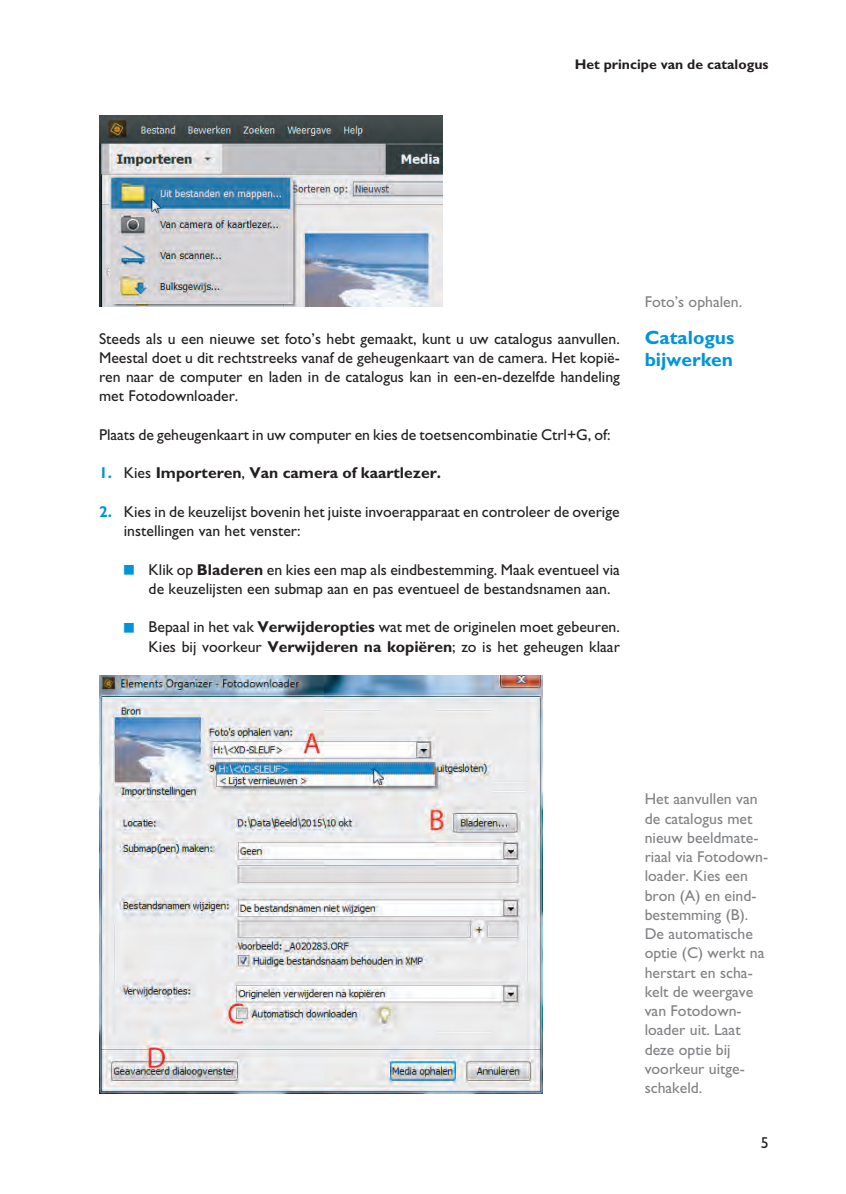
<style>
.page{position:relative;width:846px;height:1194px;background:#fff}
.page>*{position:absolute;margin:0;border:0;box-sizing:border-box;transform-origin:0 0}
.t1{font:700 19.25px/22.8px "Gill Sans";color:#0095d9}
.t2{font:15.75px/19.2px "Gill Sans";color:#231f20}
.t3{font:15.75px/19.2px "Gill Sans";color:#808285}
.t4{font:700 15.75px "Gill Sans";color:#231f20}
.t5{font:700 14px "Gill Sans";color:#231f20}
.s1{color:#0095d9}
.s2{font-weight:400}
.s3{font-weight:700;color:#0095d9}
.s4{font-weight:700}
</style>
<div class="page">
<img style="left:99px;top:116px;width:344px;height:191px">
<img style="left:99px;top:676px;width:443px;height:417px">
<p class="t5" style="left:575px;top:59px;width:195px">Het principe van de catalogus</p>
<p class="t2" style="left:99px;top:330px;width:522px;text-align:justify">Steeds als u een nieuwe set foto’s hebt gemaakt, kunt u uw catalogus aanvullen.<br>Meestal doet u dit rechtstreeks vanaf de geheugenkaart van de camera. Het kopië&shy;ren naar de computer en laden in de catalogus kan in een-en-dezelfde handeling met Fotodownloader.</p>
<p class="t2" style="left:99px;top:427px;width:513px">Plaats de geheugenkaart in uw computer en kies de toetsencombinatie Ctrl+G, of:</p>
<p class="t4" style="left:99px;top:468px;width:343px"><span class="s1">1.</span> <span class="s2">Kies</span> Importeren<span class="s2">,</span> Van camera of kaartlezer.</p>
<p class="t2" style="left:124px;top:504px;width:497px;text-indent:-25px"><span class="s3">2.</span> Kies in de keuzelijst bovenin het juiste invoerapparaat en controleer de overige instellingen van het venster:</p>
<p class="t2" style="left:149px;top:561px;width:473px;text-indent:-25px"><span class="s1">■</span> Klik op <span class="s4">Bladeren</span> en kies een map als eindbestemming. Maak eventueel via de keuzelijsten een submap aan en pas eventueel de bestandsnamen aan.</p>
<p class="t2" style="left:124px;top:619px;width:498px;text-align:right"><span class="s1">■</span> Bepaal in het vak <span class="s4">Verwijderopties</span> wat met de originelen moet gebeuren.<br>Kies bij voorkeur <span class="s4">Verwijderen na kopiëren</span>; zo is het geheugen klaar</p>
<p class="t3" style="left:645px;top:294px;width:99px">Foto’s ophalen.</p>
<p class="t1" style="left:645px;top:328px;width:91px">Catalogus bijwerken</p>
<p class="t3" style="left:645px;top:791px;width:125px">Het aanvullen van de catalogus met nieuw beeldmate&shy;riaal via Fotodown&shy;loader. Kies een bron (A) en eind&shy;bestemming (B).<br>De automatische optie (C) werkt na herstart en scha&shy;kelt de weergave van Fotodown&shy;loader uit. Laat deze optie bij voorkeur uitge&shy;schakeld.</p>
<p class="t2" style="left:761px;top:1134px;width:9px">5</p>
</div>
